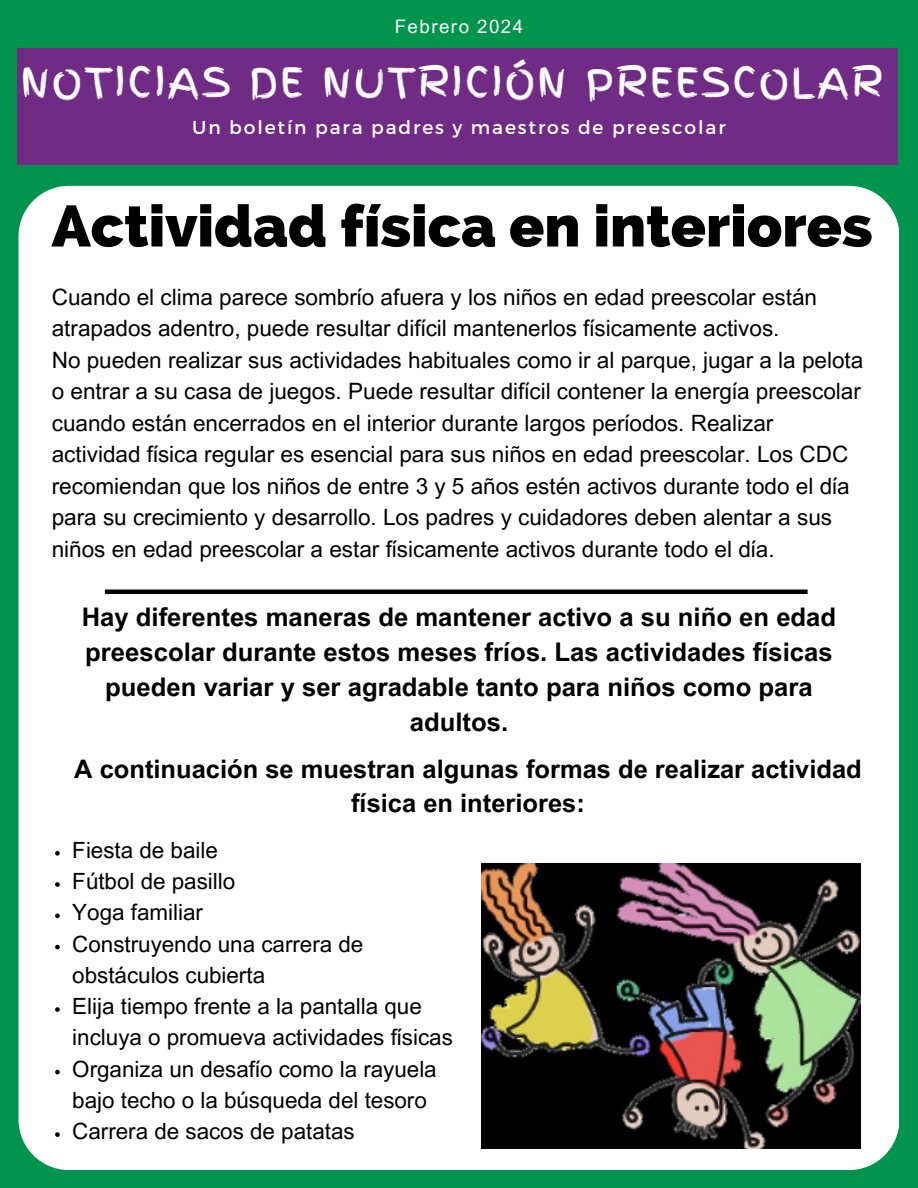
<style>
.page{position:relative;width:918px;height:1188px;background:#00944d}
.page>*{position:absolute;margin:0;border:0;box-sizing:border-box;transform-origin:0 0}
.t1{font:800 58.05px "Raleway";color:#000}
.t2{font:40.5px "Finger Paint";letter-spacing:.06em;color:#fff}
.t3{font:700 25.65px/34.8px "Arial MT Pro";color:#000;text-align:center}
.t4{font:700 25.5px/34.8px "Arial MT Pro";color:#000;text-align:center}
.t5{font:22.5px/31.5px "Arial MT Pro";color:#000}
.t6{font:22.35px/31.2px "Arial MT Pro";color:#000}
.t7{font:18.75px "Arial MT Pro";letter-spacing:.08em;color:#fff}
.t8{font:18.6px "Montserrat";letter-spacing:.1em;color:#fff}
</style>
<div class="page">
<div style="left:17px;top:0;width:881px;height:165px;background:#702b84"></div>
<div style="left:14px;top:0;width:884px;height:47px;background:#00944d"></div>
<div style="left:19px;top:186px;width:880px;height:984px;background:#fff;border-radius:50px"></div>
<hr style="left:105px;top:590px;width:703px;height:4px;background:#000">
<svg style="left:55px;top:851px;width:5px;height:5px"></svg>
<svg style="left:55px;top:882px;width:5px;height:5px"></svg>
<svg style="left:55px;top:913px;width:5px;height:5px"></svg>
<svg style="left:55px;top:945px;width:5px;height:4px"></svg>
<svg style="left:55px;top:1007px;width:5px;height:5px"></svg>
<svg style="left:55px;top:1070px;width:5px;height:4px"></svg>
<svg style="left:55px;top:1132px;width:5px;height:5px"></svg>
<img style="left:482px;top:864px;width:379px;height:284px">
<p class="t7" style="left:395px;top:19px;width:130px">Febrero 2024</p>
<p class="t2" style="left:21px;top:52px;width:863px">NOTICIAS DE NUTRICIÓN PREESCOLAR</p>
<h2 class="t8" style="left:192px;top:115px;width:535px">Un boletín para padres y maestros de preescolar</h2>
<p class="t1" style="left:52px;top:192px;width:822px">Actividad física en interiores</p>
<h1 class="t5" style="left:52px;top:284px;width:767px">Cuando el clima parece sombrío afuera y los niños en edad preescolar están atrapados adentro, puede resultar difícil mantenerlos físicamente activos.</h1>
<h4 class="t5" style="left:52px;top:347px;width:813px">No pueden realizar sus actividades habituales como ir al parque, jugar a la pelota o entrar a su casa de juegos. Puede resultar difícil contener la energía preescolar cuando están encerrados en el interior durante largos períodos. Realizar actividad física regular es esencial para sus niños en edad preescolar. Los CDC recomiendan que los niños de entre 3 y 5 años estén activos durante todo el día para su crecimiento y desarrollo. Los padres y cuidadores deben alentar a sus niños en edad preescolar a estar físicamente activos durante todo el día.</h4>
<h3 class="t3" style="left:82px;top:603px;width:756px">Hay diferentes maneras de mantener activo a su niño en edad preescolar durante estos meses fríos. Las actividades físicas pueden variar y ser agradable tanto para niños como para adultos.</h3>
<p class="t4" style="left:74px;top:754px;width:789px">A continuación se muestran algunas formas de realizar actividad física en interiores:</p>
<h3 class="t6" style="left:72px;top:837px;width:147px">Fiesta de baile</h3>
<p class="t6" style="left:72px;top:869px;width:164px">Fútbol de pasillo</p>
<p class="t6" style="left:72px;top:900px;width:132px">Yoga familiar</p>
<p class="t6" style="left:72px;top:931px;width:293px">Construyendo una carrera de obstáculos cubierta</p>
<p class="t6" style="left:72px;top:994px;width:382px">Elija tiempo frente a la pantalla que incluya o promueva actividades físicas</p>
<p class="t6" style="left:72px;top:1056px;width:366px">Organiza un desafío como la rayuela bajo techo o la búsqueda del tesoro</p>
<p class="t6" style="left:72px;top:1119px;width:284px">Carrera de sacos de patatas</p>
</div>
